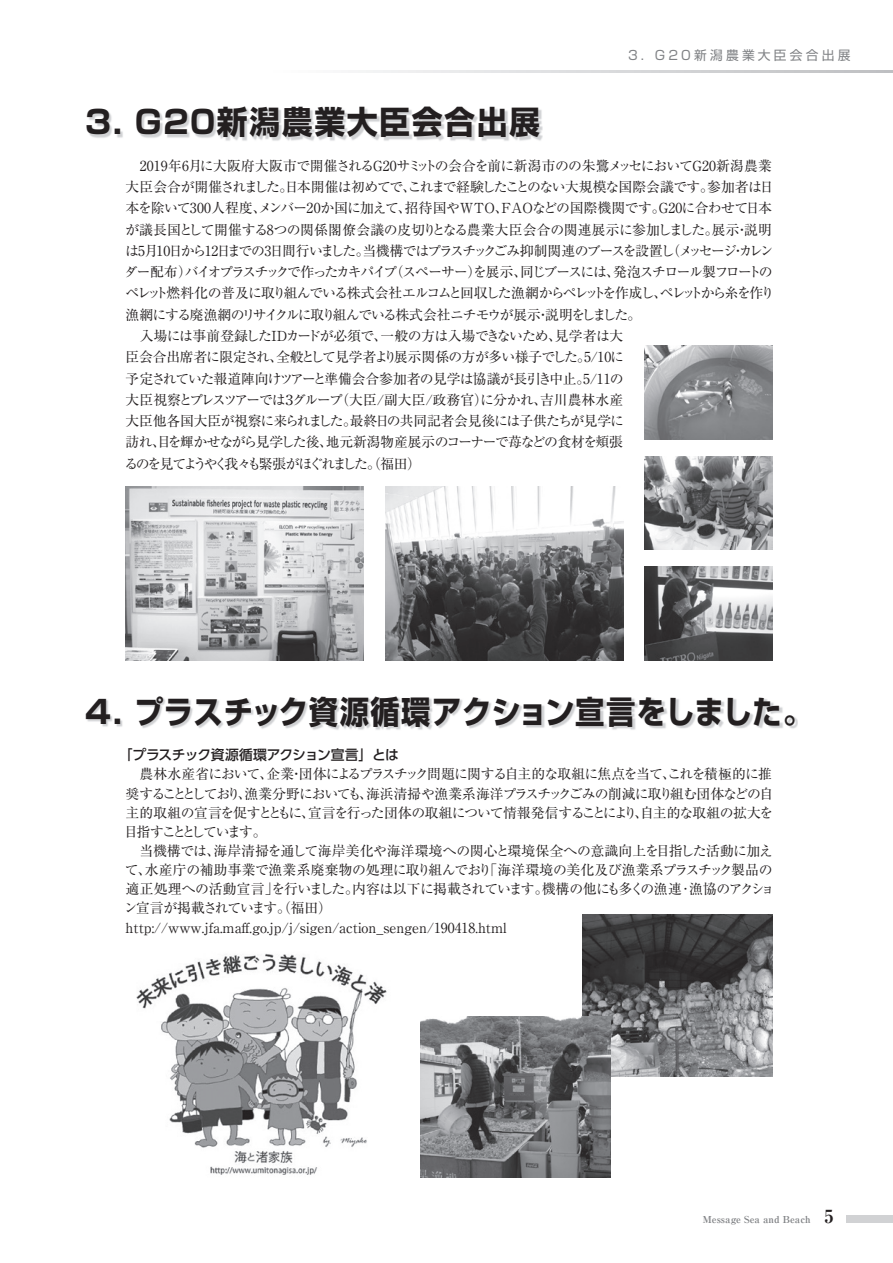
<style>
.page{position:relative;width:893px;height:1263px;background:#fff}
.page>*{position:absolute;margin:0;border:0;box-sizing:border-box;transform-origin:0 0}
.t1{font:700 31.95px "Shin Go Pr 6";letter-spacing:.015em;color:#231f20}
.t2{font:700 31.95px "Shin Go Pr 6";letter-spacing:.05em;color:#231f20}
.t3{font:13.8px/21.3px "Ryumin Pro";letter-spacing:-.055em;color:#231f20}
.t4{font:13.8px/19.2px "Ryumin Pro";letter-spacing:-.03em;color:#231f20}
.t5{font:500 13.8px "UD Shin Go Pro";letter-spacing:-.04em;color:#231f20}
.t6{font:12.75px "Shin Go Pr 6";letter-spacing:.25em;color:#808285}
.t7{font:700 expanded 9.6px "Ryumin Pr 6";color:#808285}
.s1{font-size:18px;color:#231f20}
</style>
<div class="page">
<svg style="left:358px;top:71px;width:535px;height:1px"></svg>
<img style="left:88px;top:108px;width:455px;height:33px">
<img style="left:644px;top:346px;width:128px;height:93px">
<img style="left:644px;top:567px;width:128px;height:93px">
<img style="left:644px;top:456px;width:128px;height:94px">
<img style="left:87px;top:697px;width:711px;height:33px">
<img style="left:136px;top:953px;width:251px;height:222px">
<img style="left:582px;top:914px;width:190px;height:162px">
<img style="left:421px;top:1016px;width:189px;height:162px">
<img style="left:126px;top:486px;width:238px;height:174px">
<img style="left:385px;top:486px;width:238px;height:174px">
<div style="left:846px;top:1215px;width:47px;height:7px;background:#d1d2d4"></div>
<p class="t6" style="left:628px;top:45px;width:224px">3. G20新潟農業大臣会合出展</p>
<h1 class="t2" style="left:85px;top:97px;width:457px">3. G20新潟農業大臣会合出展</h1>
<p class="t3" style="left:124px;top:154px;width:652px">　2019年6月に大阪府大阪市で開催されるG20サミットの会合を前に新潟市のの朱鷺メッセにおいてG20新潟農業大臣会合が開催されました。日本開催は初めてで、これまで経験したことのない大規模な国際会議です。参加者は日本を除いて300人程度、メンバー20か国に加えて、招待国やWTO、FAOなどの国際機関です。G20に合わせて日本が議長国として開催する8つの関係閣僚会議の皮切りとなる農業大臣会合の関連展示に参加しました。展示・説明は5月10日から12日までの3日間行いました。当機構ではプラスチックごみ抑制関連のブースを設置し（メッセージ・カレンダー配布）バイオプラスチックで作ったカキパイプ（スペーサー）を展示、同じブースには、発泡スチロール製フロートのペレット燃料化の普及に取り組んでいる株式会社エルコムと回収した漁網からペレットを作成し、ペレットから糸を作り漁網にする廃漁網のリサイクルに取り組んでいる株式会社ニチモウが展示・説明をしました。<br>　入場には事前登録したIDカードが必須で、一般の方は入場できないため、見学者は大<br>臣会合出席者に限定され、全般として見学者より展示関係の方が多い様子でした。5/10に<br>予定されていた報道陣向けツアーと準備会合参加者の見学は協議が長引き中止。5/11の<br>大臣視察とプレスツアーでは３グループ（大臣/副大臣/政務官）に分かれ、吉川農林水産<br>大臣他各国大臣が視察に来られました。最終日の共同記者会見後には子供たちが見学に<br>訪れ、目を輝かせながら見学した後、地元新潟物産展示のコーナーで苺などの食材を頬張<br>るのを見てようやく我々も緊張がほぐれました。（福田）</p>
<h1 class="t1" style="left:85px;top:686px;width:729px">4. プラスチック資源循環アクション宣言をしました。</h1>
<p class="t5" style="left:119px;top:744px;width:282px">「プラスチック資源循環アクション宣言」とは</p>
<p class="t4" style="left:124px;top:764px;width:652px">　農林水産省において、企業・団体によるプラスチック問題に関する自主的な取組に焦点を当て、これを積極的に推奨することとしており、漁業分野においても、海浜清掃や漁業系海洋プラスチックごみの削減に取り組む団体などの自主的取組の宣言を促すとともに、宣言を行った団体の取組について情報発信することにより、自主的な取組の拡大を目指すこととしています。<br>　当機構では、海岸清掃を通して海岸美化や海洋環境への関心と環境保全への意識向上を目指した活動に加えて、水産庁の補助事業で漁業系廃棄物の処理に取り組んでおり「海洋環境の美化及び漁業系プラスチック製品の適正処理への活動宣言」を行いました。内容は以下に掲載されています。機構の他にも多くの漁連･漁協のアクション宣言が掲載されています。（福田）<br>http://www.jfa.maff.go.jp/j/sigen/action_sengen/190418.html</p>
<p class="t7" style="left:703px;top:1211px;width:132px">Message Sea and Beach <span class="s1">5</span></p>
</div>
